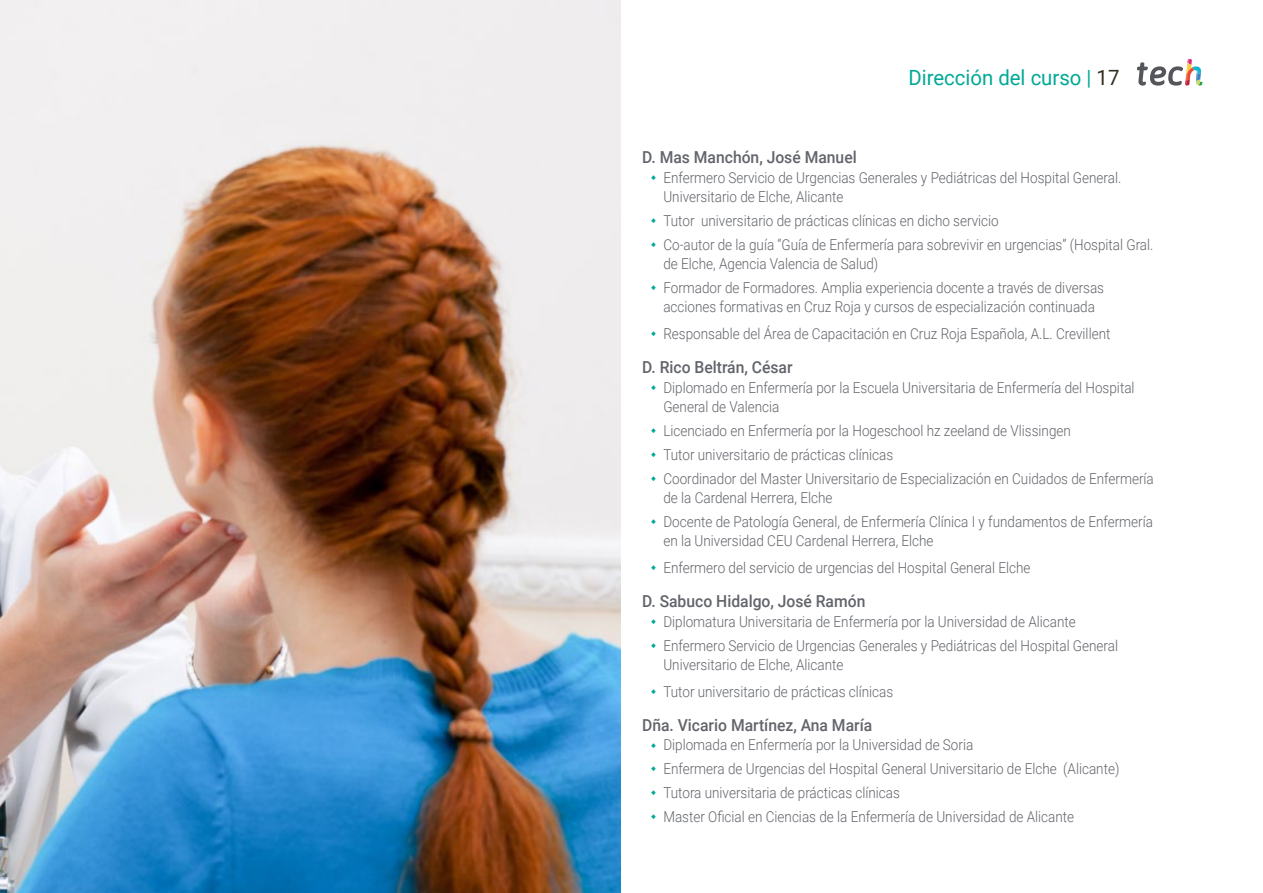
<style>
.page{position:relative;width:1263px;height:893px;background:#fff}
.page>*{position:absolute;margin:0;border:0;box-sizing:border-box;transform-origin:0 0}
.t1{font:21px "Roboto";color:#00a996}
.t2{font:500 16.5px "Roboto";color:#61646a;scale:.95 1}
.t3{font:300 15px/23.7px "Roboto";color:#61646a;scale:.9 1}
.s1{color:#312e20}
</style>
<div class="page">
<img style="left:0;top:0;width:621px;height:893px">
<svg style="left:1137px;top:59px;width:65px;height:27px"></svg>
<h1 class="t1" style="left:908px;top:63px;width:213px">Dirección del curso | <span class="s1">17</span></h1>
<p class="t2" style="left:642px;top:146px;width:227px">D. Mas Manchón, José Manuel</p>
<p class="t3" style="left:663px;top:167px;width:510px;line-height:19.5px">Enfermero Servicio de Urgencias Generales y Pediátricas del Hospital General.<br>Universitario de Elche, Alicante</p>
<p class="t3" style="left:663px;top:208px;width:546px">Tutor universitario de prácticas clínicas en dicho servicio<br>Co-autor de la guía “Guía de Enfermería para sobrevivir en urgencias” (Hospital Gral.</p>
<p class="t3" style="left:663px;top:251px;width:491px">de Elche, Agencia Valencia de Salud)<br>Formador de Formadores. Amplia experiencia docente a través de diversas</p>
<p class="t3" style="left:663px;top:293px;width:498px;line-height:26.7px">acciones formativas en Cruz Roja y cursos de especialización continuada<br>Responsable del Área de Capacitación en Cruz Roja Española, A.L. Crevillent</p>
<p class="t2" style="left:642px;top:356px;width:160px">D. Rico Beltrán, César</p>
<p class="t3" style="left:663px;top:377px;width:525px;line-height:19.5px">Diplomado en Enfermería por la Escuela Universitaria de Enfermería del Hospital<br>General de Valencia</p>
<p class="t3" style="left:663px;top:418px;width:546px">Licenciado en Enfermería por la Hogeschool hz zeeland de Vlissingen<br>Tutor universitario de prácticas clínicas<br>Coordinador del Master Universitario de Especialización en Cuidados de Enfermería</p>
<p class="t3" style="left:663px;top:485px;width:545px">de la Cardenal Herrera, Elche<br>Docente de Patología General, de Enfermería Clínica I y fundamentos de Enfermería</p>
<p class="t3" style="left:663px;top:527px;width:409px;line-height:26.7px">en la Universidad CEU Cardenal Herrera, Elche<br>Enfermero del servicio de urgencias del Hospital General Elche</p>
<p class="t2" style="left:642px;top:590px;width:236px">D. Sabuco Hidalgo, José Ramón</p>
<p class="t3" style="left:663px;top:609px;width:507px">Diplomatura Universitaria de Enfermería por la Universidad de Alicante<br>Enfermero Servicio de Urgencias Generales y Pediátricas del Hospital General</p>
<p class="t3" style="left:663px;top:651px;width:257px;line-height:26.7px">Universitario de Elche, Alicante<br>Tutor universitario de prácticas clínicas</p>
<p class="t2" style="left:642px;top:714px;width:244px">Dña. Vicario Martínez, Ana María</p>
<p class="t3" style="left:663px;top:733px;width:508px">Diplomada en Enfermería por la Universidad de Soria<br>Enfermera de Urgencias del Hospital General Universitario de Elche (Alicante)<br>Tutora universitaria de prácticas clínicas<br>Master Oficial en Ciencias de la Enfermería de Universidad de Alicante</p>
</div>
